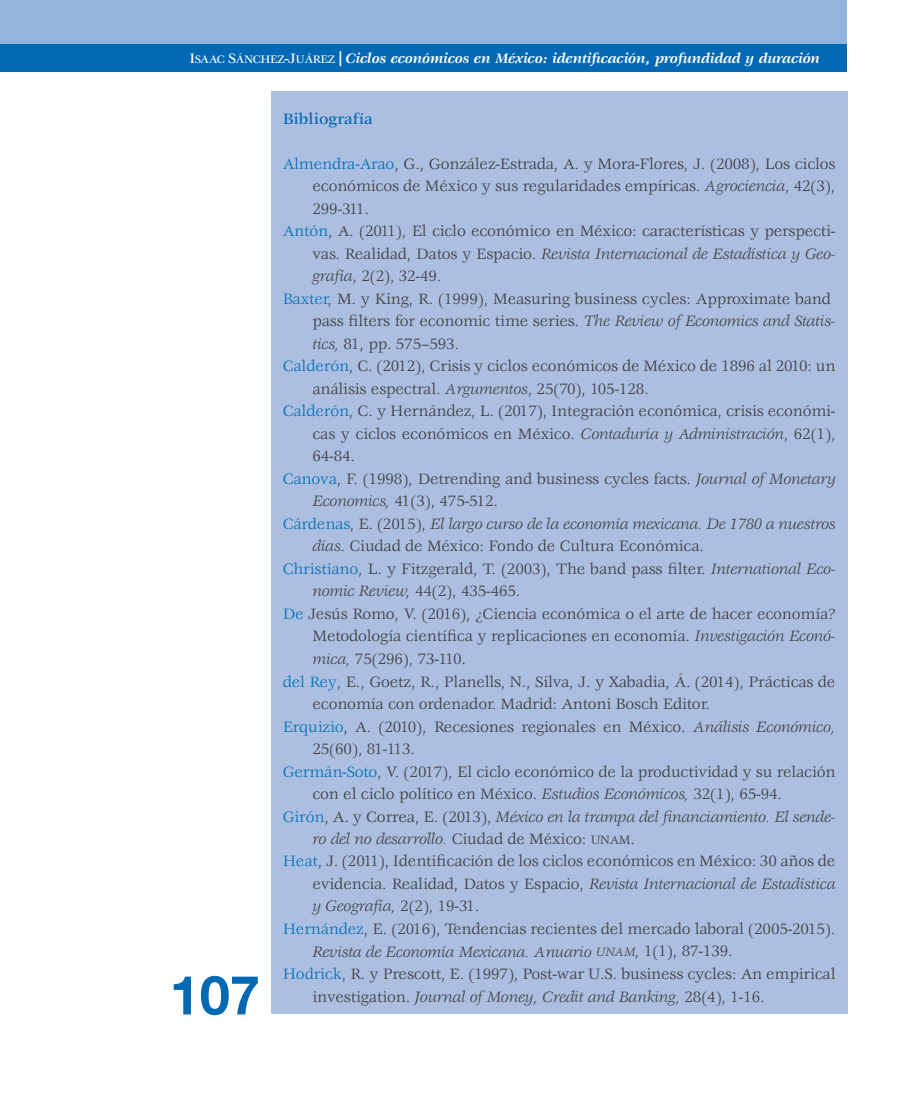
<style>
.page{position:relative;width:912px;height:1106px;background:#fff}
.page>*{position:absolute;margin:0;border:0;box-sizing:border-box;transform-origin:0 0}
.t1{font:700 54px "Helvetica Neue LT Std";color:#0168b3}
.t2{font:16.5px "Veljovic";letter-spacing:-.01em;color:#3e3e3f}
.t3{font:italic 16.5px "Veljovic";letter-spacing:-.01em;color:#3e3e3f}
.t4{font:500 16.5px "Veljovic";letter-spacing:-.01em;color:#0168b3}
.t5{font:italic 700 15px "Veljovic";letter-spacing:-.01em;color:#fff}
.s1{font-family:"Veljovic Medium SC800";font-weight:400;font-style:normal}
.s2{font-family:"Veljovic Medium SC800";font-weight:400;font-style:normal;font-size:12px}
.s3{font-family:"Helvetica Neue LT Std";font-weight:500}
.s4{color:#0470b7}
.s5{font-style:italic}
.s6{font-style:normal}
.s7{font-style:normal;color:#0470b7}
.s8{font-family:"Veljovic Book SC800";font-style:normal;font-size:13.2px}
.s9{font-family:"Veljovic Book Italic SC800";font-style:normal;font-size:13.2px}
</style>
<div class="page">
<div style="left:0;top:0;width:846px;height:49px;background:#93b5db"></div>
<div style="left:0;top:44px;width:846px;height:27px;background:#0168b3"></div>
<div style="left:271px;top:91px;width:576px;height:922px;background:#acbfe1"></div>
<p class="t5" style="left:189px;top:51px;width:632px"><span class="s1">I</span><span class="s2">SAAC</span> <span class="s1">S</span><span class="s2">ÁNCHEZ</span><span class="s1">-J</span><span class="s2">UÁREZ</span> <span class="s3">|</span> Ciclos económicos en México: identificación, profundidad y duración</p>
<h1 class="t1" style="left:170px;top:961px;width:92px">107</h1>
<p class="t4" style="left:282px;top:109px;width:92px">Bibliografía</p>
<p class="t2" style="left:282px;top:154px;width:554px"><span class="s4">Almendra-Arao</span>, G., González-Estrada, A. y Mora-Flores, J. (2008), Los ciclos</p>
<p class="t2" style="left:312px;top:177px;width:524px">económicos de México y sus regularidades empíricas. <span class="s5">Agrociencia</span>, 42(3),</p>
<p class="t2" style="left:312px;top:199px;width:58px">299-311.</p>
<p class="t2" style="left:282px;top:222px;width:554px"><span class="s4">Antón</span>, A. (2011), El ciclo económico en México: características y perspecti-</p>
<p class="t3" style="left:312px;top:245px;width:524px"><span class="s6">vas. Realidad, Datos y Espacio.</span> Revista Internacional de Estadística y Geo-</p>
<p class="t2" style="left:312px;top:267px;width:130px"><span class="s5">grafía</span>, 2(2), 32-49.</p>
<p class="t2" style="left:282px;top:289px;width:554px"><span class="s4">Baxter</span>, M. y King, R. (1999), Measuring business cycles: Approximate band‐</p>
<p class="t2" style="left:312px;top:312px;width:524px">pass filters for economic time series. <span class="s5">The Review of Economics and Statis-</span></p>
<p class="t2" style="left:312px;top:334px;width:148px"><span class="s5">tics,</span> 81, pp. 575–593.</p>
<p class="t2" style="left:282px;top:357px;width:554px"><span class="s4">Calderón</span>, C. (2012), Crisis y ciclos económicos de México de 1896 al 2010: un</p>
<p class="t2" style="left:312px;top:380px;width:338px">análisis espectral. <span class="s5">Argumentos</span>, 25(70), 105-128.</p>
<p class="t2" style="left:282px;top:402px;width:554px"><span class="s4">Calderón</span>, C. y Hernández, L. (2017), Integración económica, crisis económi-</p>
<p class="t2" style="left:312px;top:425px;width:524px">cas y ciclos económicos en México. <span class="s5">Contaduría y Administración</span>, 62(1),</p>
<p class="t2" style="left:312px;top:447px;width:44px">64-84.</p>
<p class="t2" style="left:282px;top:470px;width:554px"><span class="s4">Canova</span>, F. (1998), Detrending and business cycles facts. <span class="s5">Journal of Monetary</span></p>
<p class="t2" style="left:312px;top:492px;width:187px"><span class="s5">Economics,</span> 41(3), 475-512.</p>
<p class="t3" style="left:282px;top:515px;width:554px"><span class="s7">Cárdenas</span><span class="s6">, E. (2015),</span> El largo curso de la economía mexicana. De 1780 a nuestros</p>
<p class="t2" style="left:312px;top:537px;width:393px"><span class="s5">días</span>. Ciudad de México: Fondo de Cultura Económica.</p>
<p class="t2" style="left:282px;top:560px;width:554px"><span class="s4">Christiano</span>, L. y Fitzgerald, T. (2003), The band pass filter. <span class="s5">International Eco-</span></p>
<p class="t2" style="left:312px;top:582px;width:209px"><span class="s5">nomic Review,</span> 44(2), 435-465.</p>
<p class="t2" style="left:282px;top:605px;width:554px"><span class="s4">De</span> Jesús Romo, V. (2016), ¿Ciencia económica o el arte de hacer economía?</p>
<p class="t2" style="left:312px;top:627px;width:524px">Metodología científica y replicaciones en economía. <span class="s5">Investigación Econó-</span></p>
<p class="t2" style="left:312px;top:650px;width:155px"><span class="s5">mica,</span> 75(296), 73-110.</p>
<p class="t2" style="left:282px;top:672px;width:554px"><span class="s4">del Rey</span>, E., Goetz, R., Planells, N., Silva, J. y Xabadia, Á. (2014), Prácticas de</p>
<p class="t2" style="left:312px;top:695px;width:399px">economía con ordenador. Madrid: Antoni Bosch Editor.</p>
<p class="t2" style="left:282px;top:717px;width:554px"><span class="s4">Erquizio</span>, A. (2010), Recesiones regionales en México. <span class="s5">Análisis Económico,</span></p>
<p class="t2" style="left:312px;top:740px;width:104px">25(60), 81-113.</p>
<p class="t2" style="left:282px;top:762px;width:554px"><span class="s4">Germán-Soto</span>, V. (2017), El ciclo económico de la productividad y su relación</p>
<p class="t2" style="left:312px;top:785px;width:471px">con el ciclo político en México. <span class="s5">Estudios Económicos,</span> 32(1), 65-94.</p>
<p class="t3" style="left:282px;top:807px;width:554px"><span class="s7">Girón</span><span class="s6">, A. y Correa, E. (2013),</span> México en la trampa del financiamiento. El sende-</p>
<p class="t3" style="left:312px;top:830px;width:324px">ro del no desarrollo. <span class="s6">Ciudad de México:</span> <span class="s8">UNAM</span><span class="s6">.</span></p>
<p class="t2" style="left:282px;top:852px;width:554px"><span class="s4">Heat</span>, J. (2011), Identificación de los ciclos económicos en México: 30 años de</p>
<p class="t2" style="left:312px;top:874px;width:524px">evidencia. Realidad, Datos y Espacio, <span class="s5">Revista Internacional de Estadística</span></p>
<p class="t3" style="left:312px;top:897px;width:168px">y Geografía, <span class="s6">2(2), 19-31.</span></p>
<p class="t2" style="left:282px;top:919px;width:554px"><span class="s4">Hernández</span>, E. (2016), Tendencias recientes del mercado laboral (2005-2015).</p>
<p class="t3" style="left:312px;top:942px;width:421px">Revista de Economía Mexicana. Anuario <span class="s9">UNAM</span>, <span class="s6">1(1), 87-139.</span></p>
<p class="t2" style="left:282px;top:964px;width:554px"><span class="s4">Hodrick</span>, R. y Prescott, E. (1997), Post-war U.S. business cycles: An empirical</p>
<p class="t3" style="left:312px;top:987px;width:453px"><span class="s6">investigation.</span> Journal of Money, Credit and Banking, <span class="s6">28(4), 1-16.</span></p>
</div>
